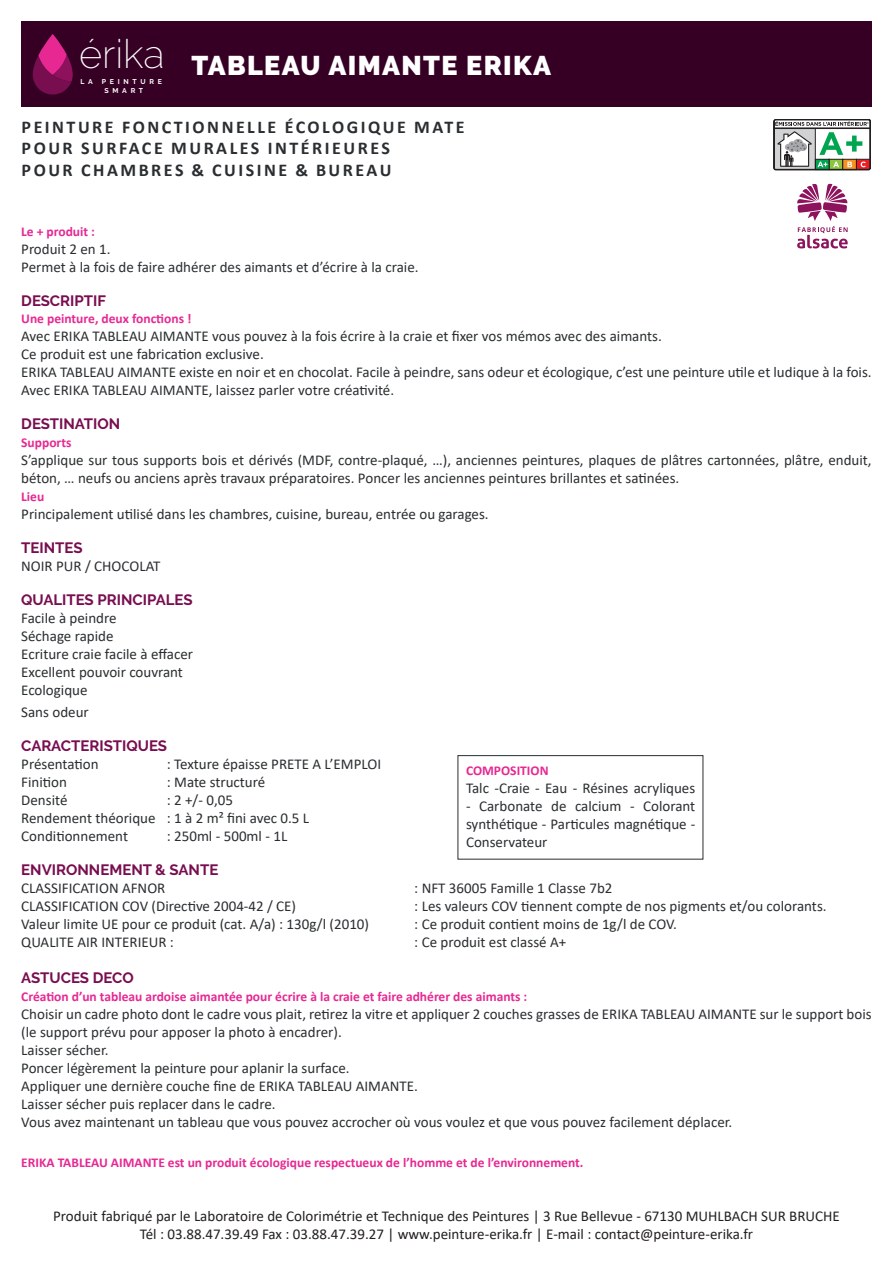
<style>
.page{position:relative;width:893px;height:1263px;background:#fff}
.page>*{position:absolute;margin:0;border:0;box-sizing:border-box;transform-origin:0 0}
.t1{font:200 39.9px "Raleway";color:#fff}
.t2{font:900 27px "Raleway";letter-spacing:.05em;color:#fff}
.t3{font:700 18px/21.6px "Calibri";letter-spacing:.14em;color:#2a2e30}
.t4{font:15px/18px "Calibri";color:#2a2e30}
.t5{font:15px/18px "Calibri";color:#231f20;text-align:center}
.t6{font:700 15px "Raleway";color:#780d4f}
.t7{font:700 13.5px "Calibri";color:#e62893}
.t8{font:700 7.05px/8.4px "Raleway";letter-spacing:.53em;color:#fff}
</style>
<div class="page">
<div style="left:21px;top:21px;width:851px;height:85px;background:#360025"></div>
<svg style="left:33px;top:34px;width:40px;height:61px"></svg>
<svg style="left:773px;top:119px;width:98px;height:51px"></svg>
<svg style="left:797px;top:183px;width:51px;height:65px"></svg>
<div style="left:458px;top:755px;width:245px;height:104px;border:1px solid #2a2e30"></div>
<h1 class="t1" style="left:79px;top:31px;width:87px">érika</h1>
<p class="t8" style="left:80px;top:78px;width:14px">L A</p>
<p class="t8" style="left:105px;top:78px;width:59px;text-indent:-3px">PEINTURE<br>SMART</p>
<h2 class="t2" style="left:191px;top:49px;width:361px">TABLEAU AIMANTE ERIKA</h2>
<p class="t3" style="left:22px;top:116px;width:445px">PEINTURE FONCTIONNELLE ÉCOLOGIQUE MATE<br>POUR SURFACE MURALES INTÉRIEURES<br>POUR CHAMBRES &amp; CUISINE &amp; BUREAU</p>
<p class="t7" style="left:21px;top:222px;width:75px">Le + produit :</p>
<p class="t4" style="left:21px;top:240px;width:399px">Produit 2 en 1.<br>Permet à la fois de faire adhérer des aimants et d’écrire à la craie.</p>
<p class="t6" style="left:21px;top:292px;width:86px">DESCRIPTIF</p>
<p class="t7" style="left:21px;top:308px;width:172px">Une peinture, deux fonctions !</p>
<p class="t4" style="left:21px;top:326px;width:852px">Avec ERIKA TABLEAU AIMANTE vous pouvez à la fois écrire à la craie et fixer vos mémos avec des aimants.<br>Ce produit est une fabrication exclusive.<br>ERIKA TABLEAU AIMANTE existe en noir et en chocolat. Facile à peindre, sans odeur et écologique, c’est une peinture utile et ludique à la fois.<br>Avec ERIKA TABLEAU AIMANTE, laissez parler votre créativité.</p>
<p class="t6" style="left:21px;top:415px;width:101px">DESTINATION</p>
<p class="t7" style="left:21px;top:433px;width:52px">Supports</p>
<p class="t4" style="left:21px;top:450px;width:852px">S’applique sur tous supports bois et dérivés (MDF, contre-plaqué, …), anciennes peintures, plaques de plâtres cartonnées, plâtre, enduit, béton, … neufs ou anciens après travaux préparatoires. Poncer les anciennes peintures brillantes et satinées.</p>
<p class="t7" style="left:21px;top:487px;width:25px">Lieu</p>
<p class="t4" style="left:21px;top:504px;width:469px">Principalement utilisé dans les chambres, cuisine, bureau, entrée ou garages.</p>
<p class="t6" style="left:21px;top:539px;width:63px">TEINTES</p>
<p class="t4" style="left:21px;top:557px;width:141px">NOIR PUR / CHOCOLAT</p>
<p class="t6" style="left:21px;top:591px;width:173px">QUALITES PRINCIPALES</p>
<p class="t4" style="left:21px;top:609px;width:173px">Facile à peindre<br>Séchage rapide<br>Ecriture craie facile à effacer<br>Excellent pouvoir couvrant<br>Ecologique</p>
<p class="t4" style="left:21px;top:702px;width:69px">Sans odeur</p>
<p class="t6" style="left:21px;top:737px;width:147px">CARACTERISTIQUES</p>
<p class="t4" style="left:21px;top:755px;width:79px">Présentation</p>
<p class="t4" style="left:167px;top:755px;width:216px">: Texture épaisse PRETE A L’EMPLOI</p>
<p class="t4" style="left:21px;top:773px;width:47px">Finition</p>
<p class="t4" style="left:167px;top:773px;width:100px">: Mate structuré</p>
<p class="t4" style="left:21px;top:791px;width:48px">Densité</p>
<p class="t7" style="left:466px;top:761px;width:84px">COMPOSITION</p>
<p class="t4" style="left:466px;top:779px;width:231px">Talc -Craie - Eau - Résines acryliques</p>
<p class="t4" style="left:466px;top:797px;width:231px;text-align:justify">- Carbonate de calcium - Colorant synthétique - Particules magnétique - Conservateur</p>
<p class="t4" style="left:21px;top:791px;width:289px;text-indent:146px">: 2 +/- 0,05<br>Rendement théorique : 1 à 2 m² fini avec 0.5 L<br>Conditionnement</p>
<p class="t4" style="left:167px;top:827px;width:122px">: 250ml - 500ml - 1L</p>
<p class="t6" style="left:21px;top:861px;width:199px">ENVIRONNEMENT &amp; SANTE</p>
<p class="t4" style="left:21px;top:879px;width:146px">CLASSIFICATION AFNOR</p>
<p class="t4" style="left:414px;top:879px;width:200px">: NFT 36005 Famille 1 Classe 7b2</p>
<p class="t4" style="left:21px;top:897px;width:276px">CLASSIFICATION COV (Directive 2004-42 / CE)</p>
<p class="t4" style="left:414px;top:897px;width:414px">: Les valeurs COV tiennent compte de nos pigments et/ou colorants.</p>
<p class="t4" style="left:21px;top:915px;width:349px">Valeur limite UE pour ce produit (cat. A/a) : 130g/l (2010)</p>
<p class="t4" style="left:414px;top:915px;width:264px">: Ce produit contient moins de 1g/l de COV.</p>
<p class="t4" style="left:21px;top:933px;width:154px">QUALITE AIR INTERIEUR :</p>
<p class="t4" style="left:414px;top:933px;width:153px">: Ce produit est classé A+</p>
<p class="t6" style="left:21px;top:969px;width:114px">ASTUCES DECO</p>
<p class="t7" style="left:21px;top:987px;width:508px">Création d’un tableau ardoise aimantée pour écrire à la craie et faire adhérer des aimants :</p>
<p class="t4" style="left:21px;top:1005px;width:852px">Choisir un cadre photo dont le cadre vous plait, retirez la vitre et appliquer 2 couches grasses de ERIKA TABLEAU AIMANTE sur le support bois (le support prévu pour apposer la photo à encadrer).<br>Laisser sécher.<br>Poncer légèrement la peinture pour aplanir la surface.<br>Appliquer une dernière couche fine de ERIKA TABLEAU AIMANTE.<br>Laisser sécher puis replacer dans le cadre.<br>Vous avez maintenant un tableau que vous pouvez accrocher où vous voulez et que vous pouvez facilement déplacer.</p>
<p class="t7" style="left:21px;top:1153px;width:564px">ERIKA TABLEAU AIMANTE est un produit écologique respectueux de l’homme et de l’environnement.</p>
<p class="t5" style="left:53px;top:1206px;width:788px">Produit fabriqué par le Laboratoire de Colorimétrie et Technique des Peintures | 3 Rue Bellevue - 67130 MUHLBACH SUR BRUCHE<br>Tél : 03.88.47.39.49 Fax : 03.88.47.39.27 | www.peinture-erika.fr | E-mail : contact@peinture-erika.fr</p>
</div>
